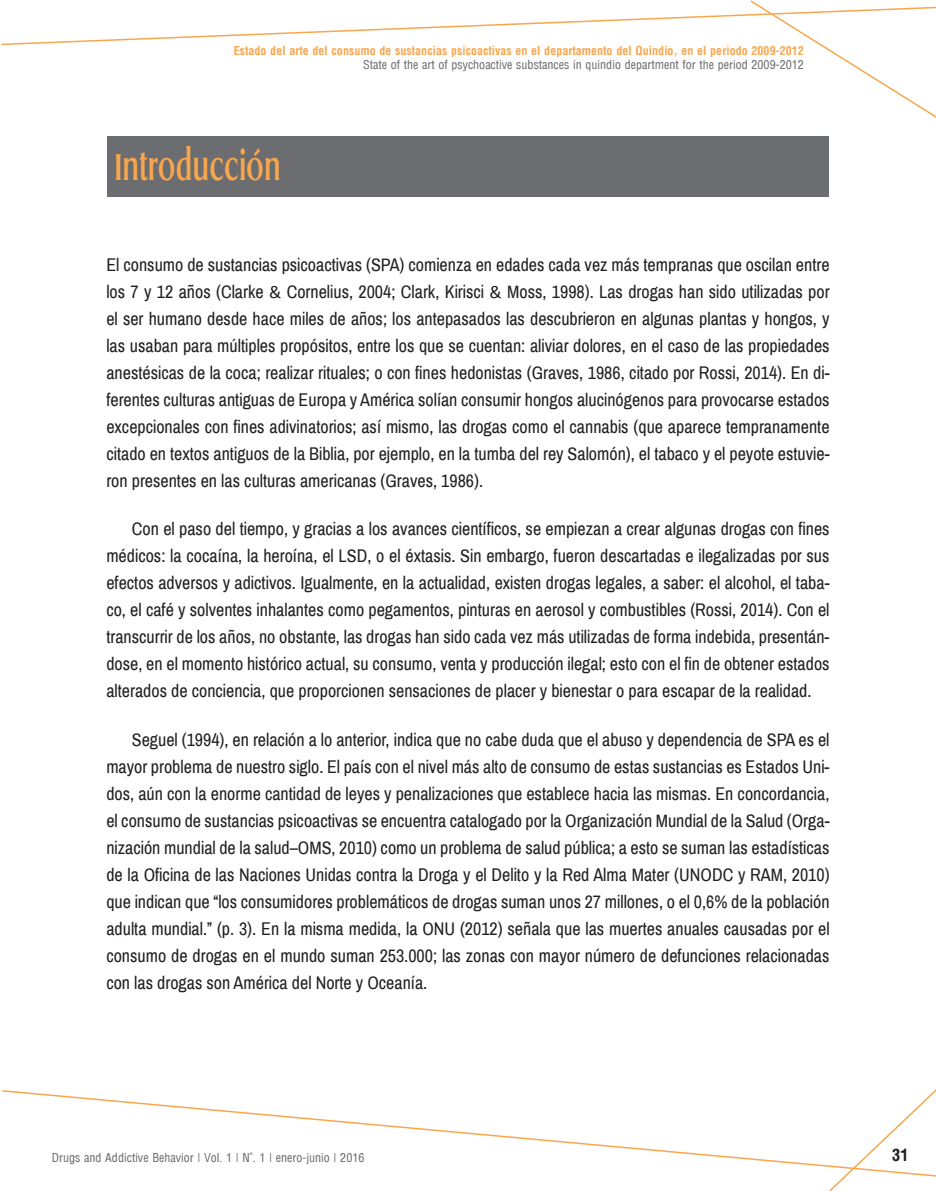
<style>
.page{position:relative;width:936px;height:1191px;background:#fff}
.page>*{position:absolute;margin:0;border:0;box-sizing:border-box;transform-origin:0 0}
.t1{font:700 37.5px "Griffon Condensed";letter-spacing:.02em;color:#f9a64c}
.t2{font:18px/27px "Archivo Narrow";color:#231f20;text-align:justify}
.t3{font:700 condensed 16.5px "Arena";color:#231f20}
.t4{font:12px "Arena Condensed";color:#6c6d70}
.t5{font:700 condensed 12px "Arena";color:#f9a64c}
.s1{font-family:"Calibri"}
</style>
<div class="page">
<svg style="left:2px;top:1090px;width:825px;height:77px"></svg>
<svg style="left:827px;top:1090px;width:108px;height:101px"></svg>
<svg style="left:1px;top:0;width:934px;height:117px"></svg>
<div style="left:107px;top:136px;width:721px;height:61px;background:#6c6d70"></div>
<p class="t5" style="left:234px;top:44px;width:571px">Estado del arte del consumo de sustancias psicoactivas en el departamento del Quindío, en el periodo 2009-2012</p>
<p class="t4" style="left:363px;top:58px;width:442px">State of the art of psychoactive substances in quindio department for the period 2009-2012</p>
<h1 class="t1" style="left:115px;top:141px;width:167px">Introducción</h1>
<p class="t2" style="left:106px;top:251px;width:724px">El consumo de sustancias psicoactivas (SPA) comienza en edades cada vez más tempranas que oscilan entre los 7 y 12 años (Clarke <span class="s1">&amp;</span> Cornelius, 2004; Clark, Kirisci <span class="s1">&amp;</span> Moss, 1998). Las drogas han sido utilizadas por el ser humano desde hace miles de años; los antepasados las descubrieron en algunas plantas y hongos, y las usaban para múltiples propósitos, entre los que se cuentan: aliviar dolores, en el caso de las propiedades anestésicas de la coca; realizar rituales; o con fines hedonistas (Graves, 1986, citado por Rossi, 2014). En di&shy;ferentes culturas antiguas de Europa y América solían consumir hongos alucinógenos para provocarse estados excepcionales con fines adivinatorios; así mismo, las drogas como el cannabis (que aparece tempranamente citado en textos antiguos de la Biblia, por ejemplo, en la tumba del rey Salomón), el tabaco y el peyote estuvie&shy;ron presentes en las culturas americanas (Graves, 1986).</p>
<p class="t2" style="left:106px;top:516px;width:724px;text-indent:26px">Con el paso del tiempo, y gracias a los avances científicos, se empiezan a crear algunas drogas con fines médicos: la cocaína, la heroína, el LSD, o el éxtasis. Sin embargo, fueron descartadas e ilegalizadas por sus efectos adversos y adictivos. Igualmente, en la actualidad, existen drogas legales, a saber: el alcohol, el taba&shy;co, el café y solventes inhalantes como pegamentos, pinturas en aerosol y combustibles (Rossi, 2014). Con el transcurrir de los años, no obstante, las drogas han sido cada vez más utilizadas de forma indebida, presentán&shy;dose, en el momento histórico actual, su consumo, venta y producción ilegal; esto con el fin de obtener estados alterados de conciencia, que proporcionen sensaciones de placer y bienestar o para escapar de la realidad.</p>
<p class="t2" style="left:106px;top:726px;width:724px;text-indent:26px">Seguel (1994), en relación a lo anterior, indica que no cabe duda que el abuso y dependencia de SPA es el mayor problema de nuestro siglo. El país con el nivel más alto de consumo de estas sustancias es Estados Uni&shy;dos, aún con la enorme cantidad de leyes y penalizaciones que establece hacia las mismas. En concordancia, el consumo de sustancias psicoactivas se encuentra catalogado por la Organización Mundial de la Salud (Orga&shy;nización mundial de la salud–OMS, 2010) como un problema de salud pública; a esto se suman las estadísticas de la Oficina de las Naciones Unidas contra la Droga y el Delito y la Red Alma Mater (UNODC y RAM, 2010) que indican que “los consumidores problemáticos de drogas suman unos 27 millones, o el 0,6% de la población adulta mundial.” (p. 3). En la misma medida, la ONU (2012) señala que las muertes anuales causadas por el consumo de drogas en el mundo suman 253.000; las zonas con mayor número de defunciones relacionadas con las drogas son América del Norte y Oceanía.</p>
<p class="t4" style="left:52px;top:1150px;width:314px">Drugs and Addictive Behavior | Vol. 1 | N°. 1 | enero-junio | 2016</p>
<p class="t3" style="left:892px;top:1145px;width:18px">31</p>
</div>
